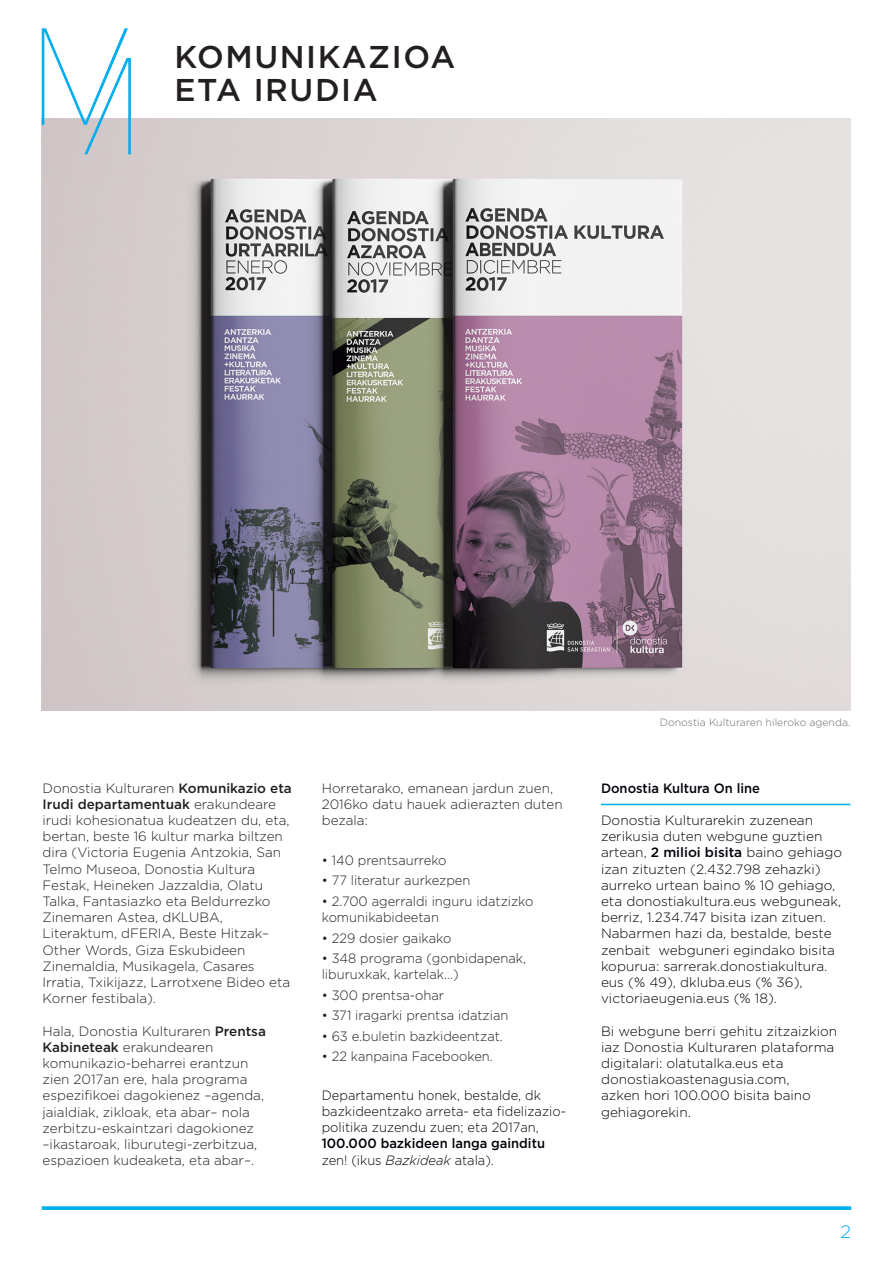
<style>
.page{position:relative;width:893px;height:1263px;background:#fff}
.page>*{position:absolute;margin:0;border:0;box-sizing:border-box;transform-origin:0 0}
.t1{font:500 31.5px/33px "Gotham";letter-spacing:.05em;color:#231f20}
.t2{font:300 18px "Gotham";color:#00aeef}
.t3{font:300 13.5px/16.2px "Gotham";color:#231f20}
.t4{font:300 13.5px/16.2px "Gotham";color:#00000a}
.t5{font:300 13.5px/16.2px "Gotham";color:#231f20;scale:.96 1}
.t6{font:300 13.5px/16.2px "Gotham";color:#00000a;scale:.96 1}
.t7{font:500 13.5px/16.2px "Gotham";color:#00000a;scale:.96 1}
.t8{font:300 10.5px "Gotham";color:#6c6d70}
.s1{font-weight:500}
.s2{font-weight:300}
.s3{font-weight:300;font-style:italic}
</style>
<div class="page">
<svg style="left:42px;top:1206px;width:809px;height:4px;background:#14b4f0"></svg>
<img style="left:42px;top:119px;width:808px;height:591px">
<svg style="left:42px;top:28px;width:89px;height:126px"></svg>
<hr style="left:601px;top:804px;width:249px;height:1px;background:#00aeef">
<h1 class="t1" style="left:174px;top:39px;width:283px">KOMUNIKAZIOA<br>ETA IRUDIA</h1>
<p class="t3" style="left:43px;top:779px;width:251px">Donostia Kulturaren <span class="s1">Komunikazio eta Irudi departamentuak</span> erakundeare irudi kohesionatua kudeatzen du, eta, bertan, beste 16 kultur marka biltzen dira (Victoria Eugenia Antzokia, San Telmo Museoa, Donostia Kultura Festak, Heineken Jazzaldia, Olatu Talka, Fantasiazko eta Beldurrezko Zinemaren Astea, dKLUBA, Literaktum, dFERIA, Beste Hitzak– Other Words, Giza Eskubideen Zinemaldia, Musikagela, Casares Irratia, Txikijazz, Larrotxene Bideo eta Korner festibala).</p>
<p class="t3" style="left:43px;top:1022px;width:225px">Hala, Donostia Kulturaren <span class="s1">Prentsa Kabineteak</span> erakundearen komunikazio-beharrei erantzun zien 2017an ere, hala programa espezifikoei dagokienez –agenda, jaialdiak, zikloak, eta abar– nola zerbitzu-eskaintzari dagokionez –ikastaroak, liburutegi-zerbitzua, espazioen kudeaketa, eta abar–.</p>
<p class="t3" style="left:322px;top:779px;width:242px">Horretarako, emanean jardun zuen,<br>2016ko datu hauek adierazten duten bezala:</p>
<p class="t5" style="left:322px;top:852px;width:131px">• 140 prentsaurreko</p>
<p class="t5" style="left:322px;top:872px;width:156px">• 77 literatur aurkezpen</p>
<p class="t5" style="left:322px;top:893px;width:222px">• 2.700 agerraldi inguru idatzizko komunikabideetan</p>
<p class="t5" style="left:322px;top:929px;width:137px">• 229 dosier gaikako</p>
<p class="t5" style="left:322px;top:950px;width:214px">• 348 programa (gonbidapenak, liburuxkak, kartelak...)</p>
<p class="t5" style="left:322px;top:986px;width:129px">• 300 prentsa-ohar</p>
<p class="t5" style="left:322px;top:1007px;width:196px">• 371 iragarki prentsa idatzian</p>
<p class="t5" style="left:322px;top:1027px;width:190px">• 63 e.buletin bazkideentzat.</p>
<p class="t5" style="left:322px;top:1048px;width:180px">• 22 kanpaina Facebooken.</p>
<p class="t6" style="left:322px;top:1086px;width:256px">Departamentu honek, bestalde, dk bazkideentzako arreta- eta fidelizazio&shy;politika zuzendu zuen; eta 2017an,</p>
<p class="t7" style="left:322px;top:1135px;width:234px">100.000 bazkideen langa gainditu <span class="s2">zen! (ikus</span> <span class="s3">Bazkideak</span> <span class="s2">atala).</span></p>
<p class="t8" style="left:660px;top:716px;width:192px">Donostia Kulturaren hileroko agenda.</p>
<p class="t7" style="left:601px;top:780px;width:167px">Donostia Kultura On line</p>
<p class="t4" style="left:601px;top:812px;width:243px">Donostia Kulturarekin zuzenean zerikusia duten webgune guztien artean, <span class="s1">2 milioi bisita</span> baino gehiago izan zituzten (2.432.798 zehazki) aurreko urtean baino % 10 gehiago, eta donostiakultura.eus webguneak, berriz, 1.234.747 bisita izan zituen.<br>Nabarmen hazi da, bestalde, beste zenbait webguneri egindako bisita kopurua: sarrerak.donostiakultura. eus (% 49), dkluba.eus (% 36), victoriaeugenia.eus (% 18).</p>
<p class="t4" style="left:601px;top:1022px;width:238px">Bi webgune berri gehitu zitzaizkion iaz Donostia Kulturaren plataforma digitalari: olatutalka.eus eta donostiakoastenagusia.com,<br>azken hori 100.000 bisita baino gehiagorekin.</p>
<h2 class="t2" style="left:841px;top:1220px;width:12px">2</h2>
</div>
